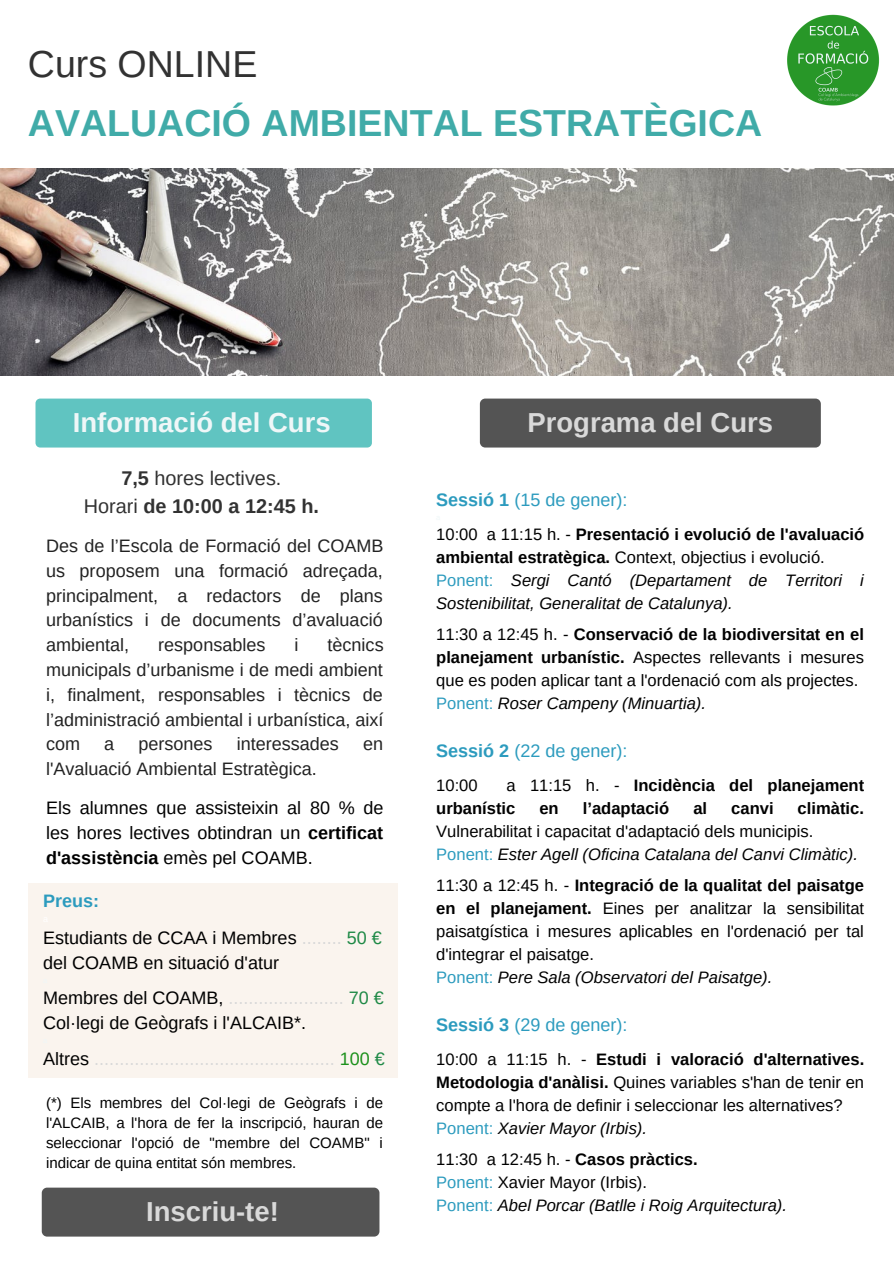
<style>
.page{position:relative;width:894px;height:1264px;background:#fff}
.page>*{position:absolute;margin:0;border:0;box-sizing:border-box;transform-origin:0 0}
.t1{font:700 37.5px "Arimo";color:#40aba8}
.t2{font:37.5px "Arimo";color:#323232}
.t3{font:700 27.45px "Arimo";color:#d9d9d9}
.t4{font:700 27.45px "Arimo";color:#eff7f8}
.t5{font:700 19.8px "Arimo";color:#323232}
.t6{font:19.8px "Arimo";color:#323232}
.t7{font:18px/24.8px "Arimo";color:#222;text-align:justify}
.t8{font:18px/24.8px "Arimo";color:#000;text-align:justify}
.t9{font:18px "Arimo";color:#d9d9d9}
.t10{font:18px "Arimo";color:#2c9bbe}
.t11{font:700 18px "Arimo";color:#2c9bbe}
.t12{font:16.5px/23px "Arimo";color:#000;text-align:justify}
.t13{font:italic 16.5px/23px "Arimo";color:#000}
.t14{font:700 16.5px/23px "Arimo";color:#000}
.t15{font:15px/20.2px "Arimo";color:#000;text-align:justify}
.s1{font-weight:700}
.s2{font-weight:400}
.s3{color:#d9d9d9}
.s4{color:#1e8946}
.s5{color:#000}
.s6{color:#1d911c}
.s7{font-style:normal;color:#2c9bbe}
.s8{color:#2c9bbe}
</style>
<div class="page">
<img style="left:787px;top:15px;width:92px;height:90px">
<img style="left:0;top:168px;width:893px;height:207px">
<div style="left:35px;top:398px;width:337px;height:49px;background:#60c4c1;border-radius:5px"></div>
<div style="left:479px;top:398px;width:341px;height:49px;background:#545454;border-radius:5px"></div>
<div style="left:42px;top:1187px;width:337px;height:49px;background:#545454;border-radius:5px"></div>
<div style="left:29px;top:883px;width:369px;height:194px;background:#faf4ee"></div>
<p class="t2" style="left:28px;top:43px;width:231px">Curs ONLINE</p>
<p class="t1" style="left:28px;top:102px;width:735px">AVALUACIÓ AMBIENTAL ESTRATÈGICA</p>
<p class="t4" style="left:73px;top:407px;width:259px">Informació del Curs</p>
<p class="t6" style="left:121px;top:467px;width:161px"><span class="s1">7,5</span> hores lectives.</p>
<p class="t5" style="left:84px;top:494px;width:236px"><span class="s2">Horari</span> de 10:00 a 12:45 h.</p>
<p class="t7" style="left:46px;top:533px;width:339px">Des de l’Escola de Formació del COAMB us proposem una formació adreçada, principalment, a redactors de plans urbanístics i de documents d’avaluació ambiental,</p>
<p class="t7" style="left:46px;top:632px;width:339px;text-indent:281px">tècnics municipals d’urbanisme i de medi ambient i, finalment, responsables i tècnics de l’administració ambiental i urbanística, així com</p>
<p class="t7" style="left:158px;top:632px;width:109px">responsables</p>
<p class="t7" style="left:294px;top:632px;width:5px">i</p>
<p class="t7" style="left:104px;top:731px;width:12px">a</p>
<p class="t7" style="left:138px;top:731px;width:76px">persones</p>
<p class="t7" style="left:237px;top:731px;width:104px">interessades</p>
<p class="t7" style="left:363px;top:731px;width:22px">en</p>
<p class="t7" style="left:46px;top:756px;width:272px">l'Avaluació Ambiental Estratègica.</p>
<p class="t8" style="left:46px;top:795px;width:339px">Els alumnes que assisteixin al 80 % de les hores lectives obtindran un <span class="s1">certificat d'assistència</span> emès pel COAMB.</p>
<p class="t11" style="left:43px;top:890px;width:58px">Preus:</p>
<p class="t8" style="left:43px;top:925px;width:340px">Estudiants de CCAA i Membres <span class="s3">........</span> <span class="s4">50 €</span></p>
<p class="t8" style="left:43px;top:950px;width:237px">del COAMB en situació d'atur</p>
<p class="t9" style="left:43px;top:988px;width:342px"><span class="s5">Membres del COAMB,</span> ....................... <span class="s4">70 €</span></p>
<p class="t8" style="left:43px;top:1010px;width:264px">Col·legi de Geògrafs i l'ALCAIB*.</p>
<p class="t9" style="left:43px;top:1048px;width:343px"><span class="s5">Altres</span> ................................................ <span class="s6">100</span> <span class="s4">€</span></p>
<p class="t15" style="left:46px;top:1092px;width:338px">(*) Els membres del Col·legi de Geògrafs i de l'ALCAIB, a l'hora de fer la inscripció, hauran de seleccionar l'opció de "membre del COAMB" i indicar de quina entitat són membres.</p>
<p class="t3" style="left:146px;top:1196px;width:134px">Inscriu-te!</p>
<p class="t3" style="left:527px;top:407px;width:247px">Programa del Curs</p>
<p class="t10" style="left:436px;top:489px;width:193px"><span class="s1">Sessió 1</span> (15 de gener):</p>
<p class="t14" style="left:436px;top:523px;width:429px"><span class="s2">10:00 a 11:15 h. -</span> Presentació i evolució de l'avaluació ambiental estratègica. <span class="s2">Context, objectius i evolució.</span></p>
<p class="t13" style="left:436px;top:569px;width:429px"><span class="s7">Ponent:</span> Sergi Cantó (Departament de Territori i<br>Sostenibilitat, Generalitat de Catalunya).</p>
<p class="t12" style="left:436px;top:623px;width:429px">11:30 a 12:45 h. - <span class="s1">Conservació de la biodiversitat en el planejament urbanístic.</span> Aspectes rellevants i mesures que es poden aplicar tant a l'ordenació com als projectes.</p>
<p class="t13" style="left:436px;top:692px;width:271px"><span class="s7">Ponent:</span> Roser Campeny (Minuartia).</p>
<p class="t10" style="left:436px;top:740px;width:193px"><span class="s1">Sessió 2</span> (22 de gener):</p>
<p class="t12" style="left:436px;top:773px;width:43px">10:00</p>
<p class="t14" style="left:436px;top:773px;width:429px;text-indent:70px"><span class="s2">a 11:15 h. -</span> Incidència del planejament urbanístic</p>
<p class="t12" style="left:436px;top:796px;width:429px;text-indent:361px"><span class="s1">climàtic.<br></span>Vulnerabilitat i capacitat d'adaptació dels municipis.</p>
<p class="t13" style="left:436px;top:842px;width:423px"><span class="s7">Ponent:</span> Ester Agell (Oficina Catalana del Canvi Climàtic).</p>
<p class="t12" style="left:436px;top:873px;width:429px">11:30 a 12:45 h. - <span class="s1">Integració de la qualitat del paisatge en el planejament.</span> Eines per analitzar la sensibilitat paisatgística i mesures aplicables en l'ordenació per tal d'integrar el paisatge.</p>
<p class="t13" style="left:436px;top:965px;width:337px"><span class="s7">Ponent:</span> Pere Sala (Observatori del Paisatge).</p>
<p class="t10" style="left:436px;top:1014px;width:193px"><span class="s1">Sessió 3</span> (29 de gener):</p>
<p class="t12" style="left:436px;top:1047px;width:429px">10:00 a 11:15 h. - <span class="s1">Estudi i valoració d'alternatives.<br>Metodologia d'anàlisi.</span> Quines variables s'han de tenir en compte a l'hora de definir i seleccionar les alternatives?</p>
<p class="t13" style="left:436px;top:1116px;width:212px"><span class="s7">Ponent:</span> Xavier Mayor (Irbis).</p>
<p class="t12" style="left:436px;top:1147px;width:263px">11:30 a 12:45 h. - <span class="s1">Casos pràctics.</span></p>
<p class="t12" style="left:436px;top:1170px;width:212px"><span class="s8">Ponent:</span> Xavier Mayor (Irbis).</p>
<p class="t13" style="left:436px;top:1193px;width:352px"><span class="s7">Ponent:</span> Abel Porcar (Batlle i Roig Arquitectura).</p>
<p class="t14" style="left:539px;top:796px;width:21px">en</p>
<p class="t14" style="left:582px;top:796px;width:88px">l’adaptació</p>
<p class="t14" style="left:693px;top:796px;width:15px">al</p>
<p class="t14" style="left:731px;top:796px;width:44px">canvi</p>
</div>
